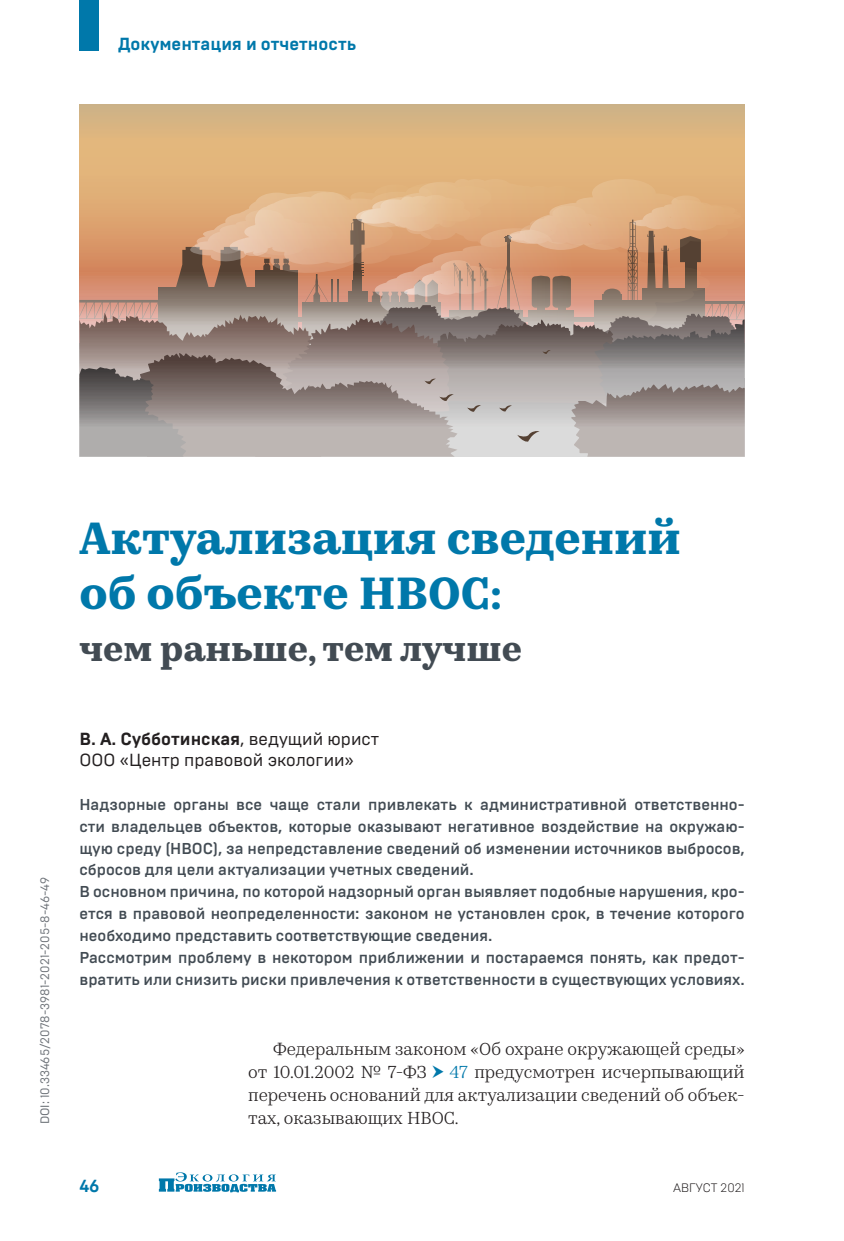
<style>
.page{position:relative;width:844px;height:1241px;background:#fff}
.page>*{position:absolute;margin:0;border:0;box-sizing:border-box;transform-origin:0 0}
.Заголовок{font:700 45.5px/54.6px "Kazimir Text";color:#0078aa}
.Заголовок-2{font:700 35px "Kazimir Text";color:#424b53}
.Текст{font:17.5px/22.8px "Kazimir Text";color:#231f20}
.Автор{font:17.5px/21px "Brutal Type";color:#231f20}
.t1{font:700 17.5px "Brutal Type";color:#0078aa}
.ЛИД{font:500 15.75px/21.9px "Brutal Type";color:#424b53;text-align:justify}
.Вынос{font:12.25px "Brutal Type";color:#6d7278}
.t2{font:300 12.25px "Brutal Type";color:#231f20}
.s1{font-weight:700}
.s2{color:#0078aa}
</style>
<div class="page">
<hr style="left:843px;top:671px;width:1px;height:569px;background:#e4e5e7">
<svg style="left:843px;top:671px;width:1px;height:15px"></svg>
<svg style="left:79px;top:104px;width:665px;height:75px;background:#dcb47f"></svg>
<svg style="left:79px;top:179px;width:665px;height:277px;background:#b59986"></svg>
<svg style="left:159px;top:1172px;width:117px;height:20px"></svg>
<div style="left:79px;top:0;width:20px;height:51px;background:#0078aa"></div>
<p class="t1" style="left:118px;top:34px;width:239px">Документация и отчетность</p>
<p class="Вынос" style="left:37px;top:1124px;width:249px;rotate:-90deg">DOI: 10.33465/2078-3981-2021-205-8-46-49</p>
<p class="Заголовок" style="left:79px;top:508px;width:603px">Актуализация сведений об объекте НВОС:</p>
<p class="Заголовок-2" style="left:79px;top:622px;width:444px">чем раньше, тем лучше</p>
<p class="Автор" style="left:79px;top:728px;width:301px"><span class="s1">В. А. Субботинская</span>, ведущий юрист<br>ООО «Центр правовой экологии»</p>
<p class="ЛИД" style="left:79px;top:793px;width:666px">Надзорные органы все чаще стали привлекать к административной ответственно&shy;сти владельцев объектов, которые оказывают негативное воздействие на окружаю&shy;щую среду (НВОС), за непредставление сведений об изменении источников выбросов, сбросов для цели актуализации учетных сведений.</p>
<p class="ЛИД" style="left:79px;top:880px;width:666px">В основном причина, по которой надзорный орган выявляет подобные нарушения, кро&shy;ется в правовой неопределенности: законом не установлен срок, в течение которого необходимо представить соответствующие сведения.</p>
<p class="ЛИД" style="left:79px;top:946px;width:666px">Рассмотрим проблему в некотором приближении и постараемся понять, как предот&shy;вратить или снизить риски привлечения к ответственности в существующих условиях.</p>
<p class="Текст" style="left:248px;top:1036px;width:498px;text-indent:25px">Федеральным законом «Об охране окружающей среды» от 10.01.2002 № 7-ФЗ</p>
<p class="Текст" style="left:248px;top:1059px;width:498px;text-align:right"><span class="s2">47</span> предусмотрен исчерпывающий<br>перечень оснований для актуализации сведений об объек-</p>
<p class="Текст" style="left:248px;top:1105px;width:212px">тах, оказывающих НВОС.</p>
<p class="t1" style="left:79px;top:1175px;width:22px">46</p>
<p class="t2" style="left:673px;top:1180px;width:73px">АВГУСТ 2021</p>
</div>
